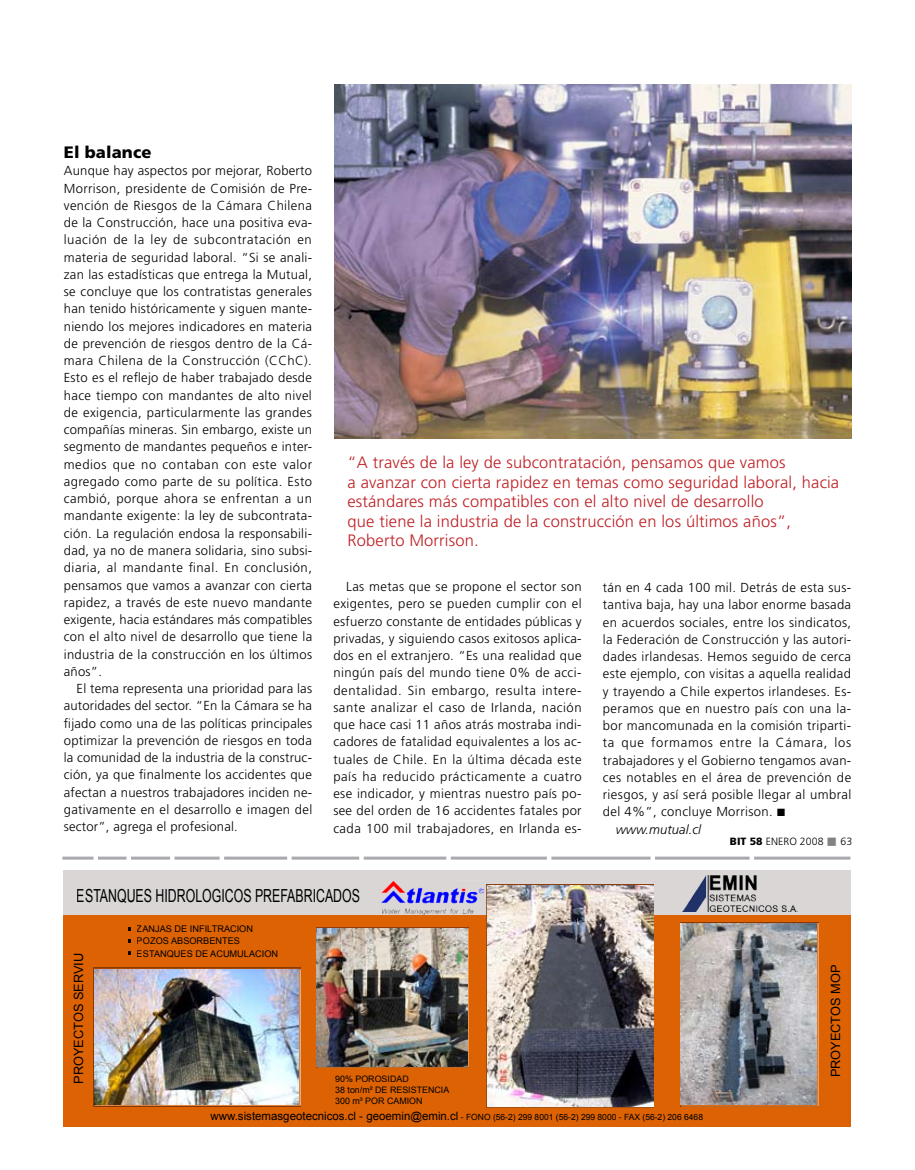
<style>
.page{position:relative;width:915px;height:1170px;background:#fff}
.page>*{position:absolute;margin:0;border:0;box-sizing:border-box;transform-origin:0 0}
.t1{font:18px "Arial";color:#000;scale:.69 1}
.t2{font:300 16.5px/19.5px "Frutiger";letter-spacing:.01em;color:#be1f24}
.t3{font:900 16.5px "Frutiger";letter-spacing:.005em;color:#000}
.t4{font:300 13.05px/17.2px "Frutiger";letter-spacing:.025em;color:#000;text-align:justify}
.t5{font:300 13.05px "Frutiger";letter-spacing:.055em;color:#000}
.t6{font:italic 300 13.05px "Frutiger";letter-spacing:.005em;color:#000}
.t7{font:12.75px "Arial";color:#000}
.t8{font:300 10.5px "Frutiger";letter-spacing:.005em;color:#000}
.t9{font:9.15px "Arial";color:#000}
.t10{font:8.85px "Arial";color:#000}
.t11{font:8.55px "Arial";color:#000}
.s1{font-weight:900}
.s2{color:#808284}
.s3{font-size:11.55px}
</style>
<div class="page">
<img style="left:334px;top:84px;width:516px;height:354px">
<div style="left:63px;top:870px;width:787px;height:45px;background:#dad6d6"></div>
<div style="left:63px;top:915px;width:787px;height:211px;background:#dd6203"></div>
<img style="left:679px;top:922px;width:138px;height:183px">
<img style="left:680px;top:923px;width:136px;height:181px">
<img style="left:486px;top:884px;width:167px;height:223px">
<img style="left:487px;top:885px;width:165px;height:221px">
<img style="left:316px;top:927px;width:152px;height:140px">
<img style="left:317px;top:928px;width:150px;height:138px">
<img style="left:93px;top:967px;width:207px;height:139px">
<img style="left:95px;top:969px;width:204px;height:135px">
<img style="left:682px;top:875px;width:114px;height:36px">
<img style="left:380px;top:880px;width:103px;height:34px">
<hr style="left:62px;top:856px;width:788px;height:3px;background:#a7a9ac">
<div style="left:93px;top:853px;width:5px;height:10px;background:#fff"></div>
<div style="left:126px;top:853px;width:5px;height:10px;background:#fff"></div>
<div style="left:219px;top:853px;width:5px;height:10px;background:#fff"></div>
<hr style="left:170px;top:853px;width:4px;height:10px;background:#fff">
<hr style="left:287px;top:853px;width:4px;height:10px;background:#fff">
<hr style="left:359px;top:853px;width:4px;height:10px;background:#fff">
<hr style="left:446px;top:853px;width:4px;height:10px;background:#fff">
<div style="left:546px;top:853px;width:5px;height:10px;background:#fff"></div>
<hr style="left:650px;top:853px;width:4px;height:10px;background:#fff">
<hr style="left:749px;top:853px;width:4px;height:10px;background:#fff">
<p class="t3" style="left:64px;top:142px;width:89px">El balance</p>
<p class="t4" style="left:64px;top:162px;width:250px">Aunque hay aspectos por mejorar, Roberto Morrison, presidente de Comisión de Pre&shy;vención de Riesgos de la Cámara Chilena de la Construcción, hace una positiva eva&shy;luación de la ley de subcontratación en materia de seguridad laboral. “Si se anali&shy;zan las estadísticas que entrega la Mutual, se concluye que los contratistas generales han tenido históricamente y siguen mante&shy;niendo los mejores indicadores en materia de prevención de riesgos dentro de la Cá&shy;mara Chilena de la Construcción (CChC).<br>Esto es el reflejo de haber trabajado desde hace tiempo con mandantes de alto nivel de exigencia, particularmente las grandes compañías mineras. Sin embargo, existe un segmento de mandantes pequeños e inter&shy;medios que no contaban con este valor agregado como parte de su política. Esto cambió, porque ahora se enfrentan a un mandante exigente: la ley de subcontrata&shy;ción. La regulación endosa la responsabili&shy;dad, ya no de manera solidaria, sino subsi&shy;diaria, al mandante final. En conclusión, pensamos que vamos a avanzar con cierta rapidez, a través de este nuevo mandante exigente, hacia estándares más compatibles con el alto nivel de desarrollo que tiene la industria de la construcción en los últimos años”.</p>
<p class="t4" style="left:64px;top:679px;width:250px;text-indent:13px">El tema representa una prioridad para las autoridades del sector. “En la Cámara se ha fijado como una de las políticas principales optimizar la prevención de riesgos en toda la comunidad de la industria de la construc&shy;ción, ya que finalmente los accidentes que afectan a nuestros trabajadores inciden ne&shy;gativamente en el desarrollo e imagen del sector”, agrega el profesional.</p>
<p class="t2" style="left:347px;top:453px;width:493px">“A través de la ley de subcontratación, pensamos que vamos<br>a avanzar con cierta rapidez en temas como seguridad laboral, hacia estándares más compatibles con el alto nivel de desarrollo<br>que tiene la industria de la construcción en los últimos años”, Roberto Morrison.</p>
<p class="t4" style="left:333px;top:578px;width:250px;text-indent:13px">Las metas que se propone el sector son exigentes, pero se pueden cumplir con el esfuerzo constante de entidades públicas y privadas, y siguiendo casos exitosos aplica&shy;dos en el extranjero. “Es una realidad que ningún país del mundo tiene 0% de acci&shy;dentalidad. Sin embargo, resulta intere&shy;sante analizar el caso de Irlanda, nación que hace casi 11 años atrás mostraba indi&shy;cadores de fatalidad equivalentes a los ac&shy;tuales de Chile. En la última década este país ha reducido prácticamente a cuatro ese indicador, y mientras nuestro país po&shy;see del orden de 16 accidentes fatales por cada 100 mil trabajadores, en Irlanda es-</p>
<p class="t4" style="left:602px;top:579px;width:250px">tán en 4 cada 100 mil. Detrás de esta sus-</p>
<p class="t4" style="left:602px;top:596px;width:250px">tantiva baja, hay una labor enorme basada</p>
<p class="t4" style="left:602px;top:613px;width:250px">en acuerdos sociales, entre los sindicatos,</p>
<p class="t4" style="left:602px;top:630px;width:250px">la Federación de Construcción y las autori-</p>
<p class="t4" style="left:602px;top:648px;width:249px">dades irlandesas. Hemos seguido de cerca</p>
<p class="t4" style="left:602px;top:665px;width:249px">este ejemplo, con visitas a aquella realidad</p>
<p class="t4" style="left:602px;top:682px;width:250px">y trayendo a Chile expertos irlandeses. Es-</p>
<p class="t4" style="left:602px;top:699px;width:250px">peramos que en nuestro país con una la-</p>
<p class="t4" style="left:602px;top:717px;width:250px">bor mancomunada en la comisión triparti-</p>
<p class="t5" style="left:602px;top:735px;width:250px">ta que formamos entre la Cámara, los</p>
<p class="t4" style="left:602px;top:751px;width:250px">trabajadores y el Gobierno tengamos avan-</p>
<p class="t4" style="left:602px;top:768px;width:250px">ces notables en el área de prevención de</p>
<p class="t4" style="left:602px;top:786px;width:250px">riesgos, y así será posible llegar al umbral</p>
<p class="t4" style="left:602px;top:803px;width:183px">del 4%”, concluye Morrison. ■</p>
<p class="t6" style="left:615px;top:821px;width:87px">www.mutual.cl</p>
<p class="t8" style="left:729px;top:835px;width:124px"><span class="s1">BIT 58</span> enero 2008 <span class="s2">■</span> 63</p>
<h1 class="t1" style="left:77px;top:885px;width:412px">ESTANQUES HIDROLOGICOS PREFABRICADOS</h1>
<p class="t9" style="left:137px;top:923px;width:118px">ZANJAS DE INFILTRACION</p>
<p class="t9" style="left:137px;top:935px;width:105px">POZOS ABSORBENTES</p>
<p class="t9" style="left:137px;top:948px;width:143px">ESTANQUES DE ACUMULACION</p>
<p class="t7" style="left:71px;top:1083px;width:132px;rotate:-90deg">PROYECTOS SERVIU</p>
<p class="t7" style="left:828px;top:1077px;width:114px;rotate:-90deg">PROYECTOS MOP</p>
<p class="t10" style="left:335px;top:1073px;width:75px">90% POROSIDAD</p>
<p class="t10" style="left:335px;top:1084px;width:115px">38 ton/m² DE RESISTENCIA</p>
<p class="t10" style="left:335px;top:1095px;width:89px">300 m³ POR CAMION</p>
<p class="t11" style="left:210px;top:1111px;width:494px"><span class="s3">www.sistemasgeotecnicos.cl - geoemin@emin.cl</span> - FONO (56-2) 299 8001 (56-2) 299 8000 - FAX (56-2) 206 6468</p>
</div>
